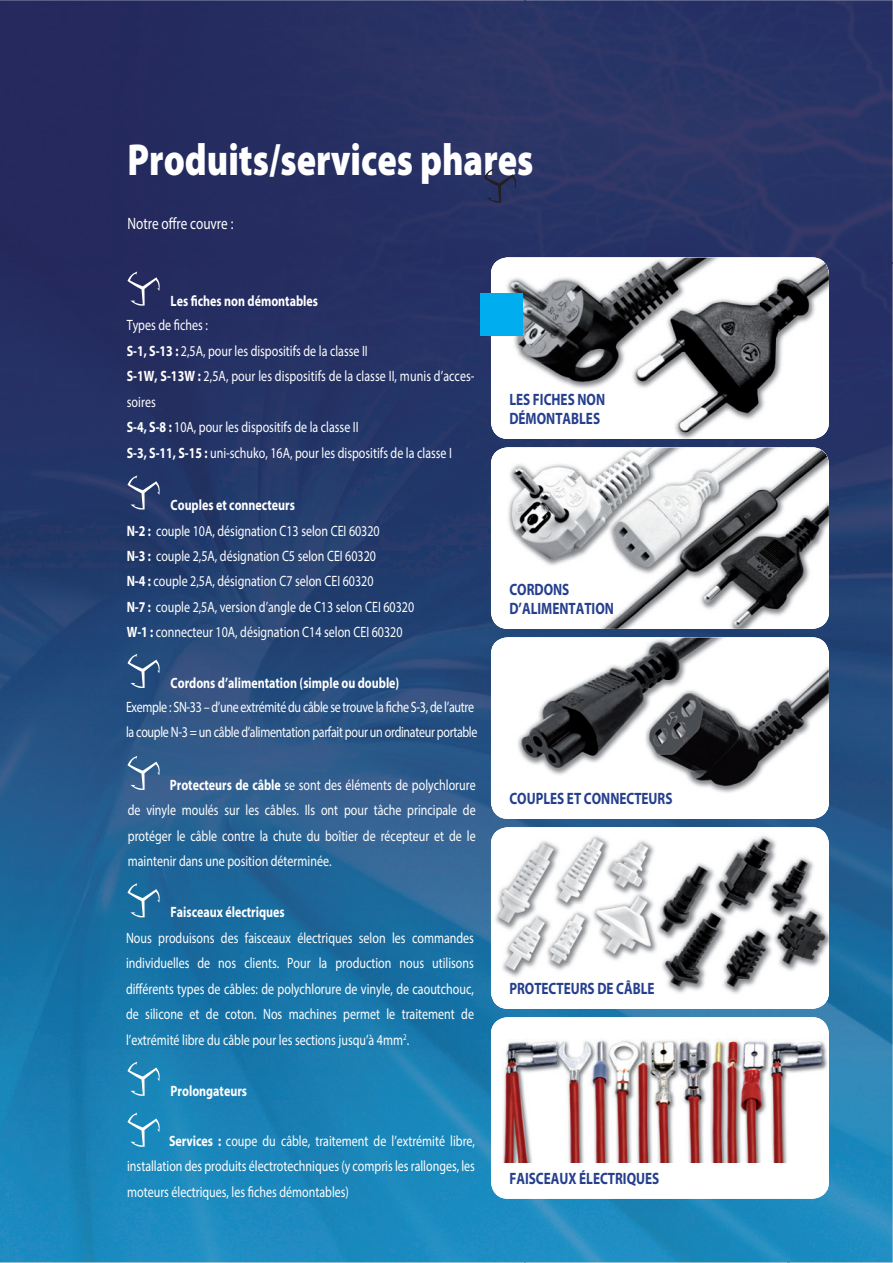
<style>
.page{position:relative;width:893px;height:1263px;background:#fff}
.page>*{position:absolute;margin:0;border:0;box-sizing:border-box;transform-origin:0 0}
.t1{font:900 45px "Myriad Pro";color:#fff;scale:.8 1}
.t2{font:700 16.5px/19.8px "Myriad Pro";color:#253f8e;scale:.8 1}
.t3{font:16.5px "Myriad Pro";color:#fff;scale:.8 1}
.t4{font:15px/25.5px "Myriad Pro";color:#fff;text-align:justify;scale:.8 1}
.t5{font:15px/25.5px "Myriad Pro";letter-spacing:-.025em;color:#fff;scale:.8 1}
.t6{font:700 15px "Myriad Pro";color:#fff;scale:.8 1}
.s1{font-weight:700}
</style>
<div class="page">
<img style="left:0;top:0;width:524px;height:999px">
<img style="left:524px;top:0;width:369px;height:262px">
<img style="left:789px;top:262px;width:104px;height:1001px">
<div style="left:524px;top:439px;width:265px;height:8px;background:#233568"></div>
<div style="left:524px;top:629px;width:265px;height:8px;background:#214376"></div>
<div style="left:524px;top:819px;width:265px;height:8px;background:#255a8e"></div>
<img style="left:0;top:999px;width:524px;height:264px">
<img style="left:524px;top:1009px;width:265px;height:8px">
<img style="left:524px;top:1199px;width:265px;height:64px">
<svg style="left:128px;top:272px;width:32px;height:34px"></svg>
<svg style="left:128px;top:476px;width:32px;height:34px"></svg>
<svg style="left:128px;top:654px;width:32px;height:34px"></svg>
<svg style="left:128px;top:756px;width:32px;height:34px"></svg>
<svg style="left:128px;top:883px;width:32px;height:34px"></svg>
<svg style="left:128px;top:1062px;width:32px;height:34px"></svg>
<svg style="left:128px;top:1113px;width:32px;height:34px"></svg>
<img style="left:491px;top:257px;width:338px;height:182px;border-radius:17px">
<img style="left:491px;top:447px;width:338px;height:182px;border-radius:17px">
<img style="left:499px;top:637px;width:325px;height:4px">
<img style="left:491px;top:637px;width:338px;height:182px;border-radius:17px">
<img style="left:491px;top:827px;width:338px;height:182px;border-radius:17px">
<div style="left:491px;top:1017px;width:338px;height:182px;background:#fff;border-radius:17px"></div>
<img style="left:491px;top:1017px;width:338px;height:146px">
<div style="left:480px;top:294px;width:43px;height:42px;background:#00aeef"></div>
<svg style="left:484px;top:169px;width:32px;height:34px"></svg>
<h1 class="t1" style="left:128px;top:133px;width:509px">Produits/services phares</h1>
<p class="t3" style="left:128px;top:217px;width:134px">Notre offre couvre :</p>
<p class="t6" style="left:171px;top:295px;width:186px">Les fiches non démontables</p>
<p class="t4" style="left:127px;top:313px;width:436px;text-align:left">Types de fiches :<br><span class="s1">S-1, S-13 :</span> 2,5A, pour les dispositifs de la classe II<br><span class="s1">S-1W, S-13W :</span> 2,5A, pour les dispositifs de la classe II, munis d’acces&shy;soires<br><span class="s1">S-4, S-8 :</span> 10A, pour les dispositifs de la classe II<br><span class="s1">S-3, S-11, S-15 :</span> uni-schuko, 16A, pour les dispositifs de la classe I</p>
<p class="t6" style="left:171px;top:499px;width:157px">Couples et connecteurs</p>
<p class="t4" style="left:127px;top:519px;width:361px;text-align:left"><span class="s1">N-2 :</span> couple 10A, désignation C13 selon CEI 60320<br><span class="s1">N-3 :</span> couple 2,5A, désignation C5 selon CEI 60320<br><span class="s1">N-4 :</span> couple 2,5A, désignation C7 selon CEI 60320<br><span class="s1">N-7 :</span> couple 2,5A, version d’angle de C13 selon CEI 60320<br><span class="s1">W-1 :</span> connecteur 10A, désignation C14 selon CEI 60320</p>
<p class="t6" style="left:171px;top:677px;width:287px">Cordons d’alimentation (simple ou double)</p>
<p class="t5" style="left:126px;top:695px;width:441px">Exemple : SN-33 – d’une extrémité du câble se trouve la fiche S-3, de l’autre la couple N-3 = un câble d’alimentation parfait pour un ordinateur portable</p>
<p class="t4" style="left:128px;top:773px;width:436px;text-indent:42px"><span class="s1">Protecteurs de câble</span> se sont des éléments de polychlorure de vinyle moulés sur les câbles. Ils ont pour tâche principale de protéger le câble contre la chute du boîtier de récepteur et de le maintenir dans une position déterminée.</p>
<p class="t6" style="left:171px;top:907px;width:144px">Faisceaux électriques</p>
<p class="t4" style="left:126px;top:926px;width:436px">Nous produisons des faisceaux électriques selon les commandes individuelles de nos clients. Pour la production nous utilisons différents types de câbles: de polychlorure de vinyle, de caoutchouc, de silicone et de coton. Nos machines permet le traitement de l’extrémité libre du câble pour les sections jusqu’à 4mm<sup>2</sup>.</p>
<p class="t6" style="left:171px;top:1085px;width:97px">Prolongateurs</p>
<p class="t4" style="left:127px;top:1129px;width:436px;text-indent:42px"><span class="s1">Services :</span> coupe du câble, traitement de l’extrémité libre, installation des produits électrotechniques (y compris les rallonges, les moteurs électriques, les fiches démontables)</p>
<p class="t2" style="left:509px;top:390px;width:121px">LES FICHES NON<br>DÉMONTABLES</p>
<p class="t2" style="left:509px;top:580px;width:132px">CORDONS<br>D’ALIMENTATION</p>
<p class="t2" style="left:509px;top:790px;width:205px">COUPLES ET CONNECTEURS</p>
<p class="t2" style="left:509px;top:980px;width:183px">PROTECTEURS DE CÂBLE</p>
<p class="t2" style="left:509px;top:1170px;width:189px">FAISCEAUX ÉLECTRIQUES</p>
</div>
